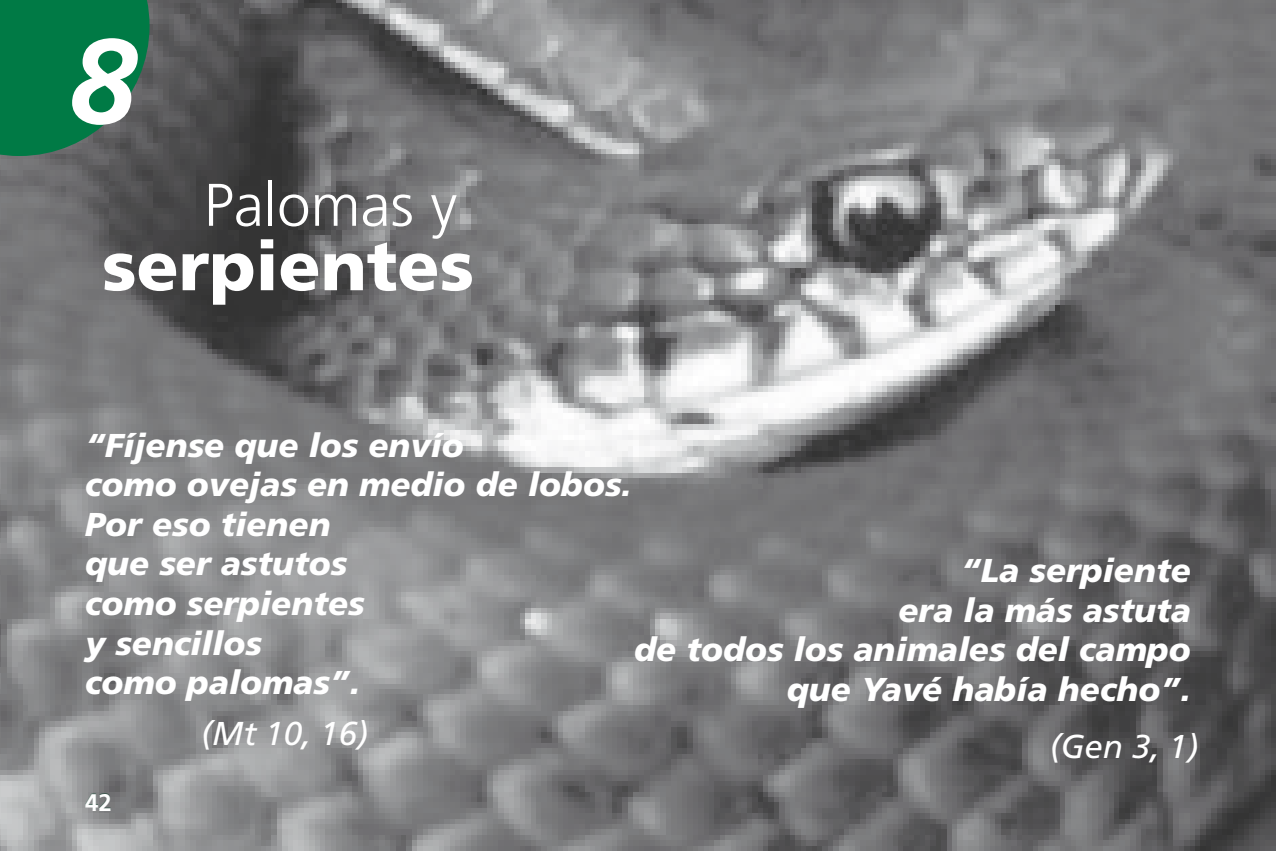
<style>
.page{position:relative;width:1276px;height:851px;background:#fff}
.page>*{position:absolute;margin:0;border:0;box-sizing:border-box;transform-origin:0 0}
.t1{font:italic 700 120px "Frutiger";color:#fff}
.t2{font:900 69px "Frutiger";color:#fff}
.t3{font:300 60px "Frutiger";color:#fff}
.t4{font:italic 900 33px/39.6px "Frutiger";color:#fff;text-align:right}
.t5{font:italic 33px "Frutiger";color:#fff}
.t6{font:700 24px "Frutiger";color:#fff}
</style>
<div class="page">
<img style="left:0;top:0;width:1276px;height:850px">
<svg style="left:0;top:0;width:150px;height:156px;background:#0e7549"></svg>
<h1 class="t1" style="left:68px;top:11px;width:68px">8</h1>
<h3 class="t3" style="left:204px;top:171px;width:255px">Palomas y</h3>
<h2 class="t2" style="left:102px;top:224px;width:373px">serpientes</h2>
<p class="t4" style="left:85px;top:424px;width:548px;text-align:left">“Fíjense que los envío<br>como ovejas en medio de lobos.<br>Por eso tienen<br>que ser astutos<br>como serpientes<br>y sencillos<br>como palomas”.</p>
<p class="t4" style="left:634px;top:550px;width:558px">“La serpiente<br>era la más astuta<br>de todos los animales del campo que Yavé había hecho”.</p>
<p class="t5" style="left:1049px;top:726px;width:150px">(Gen 3, 1)</p>
<p class="t5" style="left:201px;top:713px;width:168px">(Mt 10, 16)</p>
<p class="t6" style="left:85px;top:788px;width:28px">42</p>
</div>
